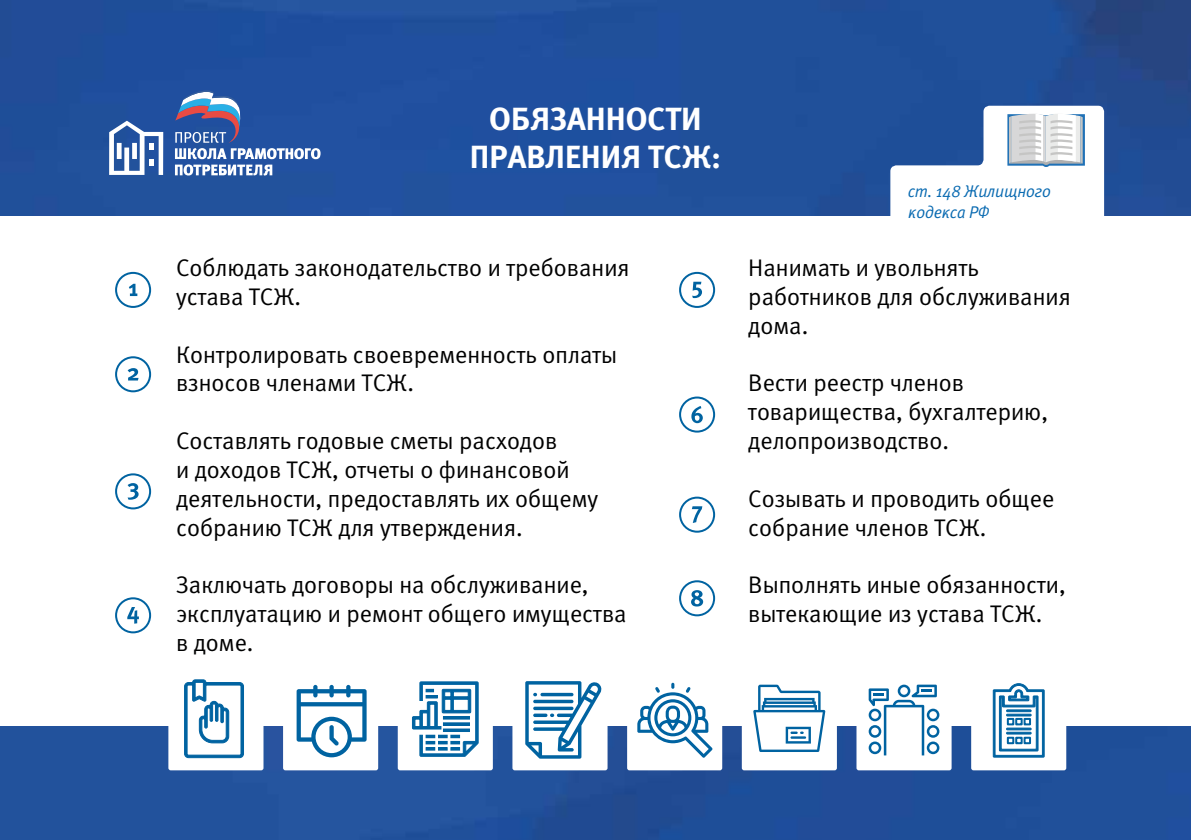
<style>
.page{position:relative;width:1191px;height:840px;background:#fff}
.page>*{position:absolute;margin:0;border:0;box-sizing:border-box;transform-origin:0 0}
.t1{font:32px/38.4px "Meta Bold C";color:#fff;text-align:center}
.t2{font:24px/28.8px "Meta Normal C";color:#000101}
.t3{font:italic 17px/21px "Meta Normal C";letter-spacing:-.01em;color:#096ab1}
</style>
<div class="page">
<div style="left:0;top:0;width:1191px;height:215px;background:#20509a"></div>
<svg style="left:890px;top:106px;width:214px;height:110px"></svg>
<div style="left:115px;top:597px;width:36px;height:36px;border:2px solid #0063a1;border-radius:50%"></div>
<svg style="left:127px;top:607px;width:12px;height:16px"></svg>
<div style="left:679px;top:272px;width:36px;height:36px;border:2px solid #0063a1;border-radius:50%"></div>
<svg style="left:692px;top:281px;width:10px;height:17px"></svg>
<div style="left:115px;top:272px;width:36px;height:36px;border:2px solid #0063a1;border-radius:50%"></div>
<svg style="left:129px;top:283px;width:8px;height:13px"></svg>
<div style="left:115px;top:356px;width:36px;height:36px;border:2px solid #0063a1;border-radius:50%"></div>
<svg style="left:128px;top:368px;width:11px;height:12px"></svg>
<div style="left:115px;top:473px;width:36px;height:36px;border:2px solid #0063a1;border-radius:50%"></div>
<svg style="left:128px;top:483px;width:11px;height:16px"></svg>
<div style="left:679px;top:396px;width:36px;height:36px;border:2px solid #0063a1;border-radius:50%"></div>
<svg style="left:691px;top:406px;width:12px;height:17px"></svg>
<div style="left:679px;top:496px;width:36px;height:36px;border:2px solid #0063a1;border-radius:50%"></div>
<svg style="left:692px;top:506px;width:10px;height:16px"></svg>
<div style="left:679px;top:580px;width:36px;height:36px;border:2px solid #0063a1;border-radius:50%"></div>
<svg style="left:691px;top:590px;width:12px;height:16px"></svg>
<div style="left:0;top:726px;width:1191px;height:113px;background:#22509a"></div>
<div style="left:513px;top:675px;width:93px;height:93px;background:#fff"></div>
<div style="left:512px;top:674px;width:95px;height:95px;border:2px solid #fff"></div>
<svg style="left:525px;top:681px;width:76px;height:77px"></svg>
<div style="left:169px;top:675px;width:93px;height:93px;background:#fff"></div>
<div style="left:168px;top:674px;width:95px;height:95px;border:2px solid #fff"></div>
<svg style="left:184px;top:679px;width:60px;height:79px"></svg>
<div style="left:284px;top:675px;width:93px;height:93px;background:#fff"></div>
<div style="left:283px;top:674px;width:95px;height:95px;border:2px solid #fff"></div>
<svg style="left:296px;top:684px;width:70px;height:73px"></svg>
<div style="left:399px;top:675px;width:93px;height:93px;background:#fff"></div>
<div style="left:398px;top:674px;width:95px;height:95px;border:2px solid #fff"></div>
<svg style="left:412px;top:681px;width:67px;height:75px"></svg>
<div style="left:450px;top:746px;width:10px;height:4px;border:1px solid #0063a1"></div>
<div style="left:628px;top:675px;width:93px;height:93px;background:#fff"></div>
<div style="left:627px;top:674px;width:95px;height:95px;border:2px solid #fff"></div>
<svg style="left:637px;top:682px;width:75px;height:75px"></svg>
<div style="left:743px;top:675px;width:93px;height:93px;background:#fff"></div>
<div style="left:742px;top:674px;width:95px;height:95px;border:2px solid #fff"></div>
<svg style="left:753px;top:684px;width:72px;height:67px"></svg>
<div style="left:857px;top:675px;width:93px;height:93px;background:#fff"></div>
<div style="left:856px;top:674px;width:95px;height:95px;border:2px solid #fff"></div>
<svg style="left:868px;top:684px;width:71px;height:71px"></svg>
<div style="left:972px;top:675px;width:93px;height:93px;background:#fff"></div>
<div style="left:971px;top:674px;width:95px;height:95px;border:2px solid #fff"></div>
<svg style="left:992px;top:683px;width:52px;height:74px"></svg>
<div style="left:1006px;top:717px;width:8px;height:8px;border:2px solid #0063a1"></div>
<div style="left:1015px;top:717px;width:7px;height:8px;border:2px solid #0063a1"></div>
<div style="left:1023px;top:717px;width:8px;height:8px;border:2px solid #0063a1"></div>
<div style="left:1006px;top:709px;width:25px;height:2px;border:1px solid #0063a1"></div>
<div style="left:1006px;top:713px;width:25px;height:2px;border:1px solid #0063a1"></div>
<div style="left:1006px;top:727px;width:25px;height:2px;border:1px solid #0063a1"></div>
<div style="left:1006px;top:731px;width:25px;height:2px;border:1px solid #0063a1"></div>
<div style="left:1006px;top:736px;width:8px;height:7px;border:2px solid #0063a1"></div>
<div style="left:1015px;top:736px;width:7px;height:7px;border:2px solid #0063a1"></div>
<div style="left:1023px;top:736px;width:8px;height:7px;border:2px solid #0063a1"></div>
<svg style="left:175px;top:90px;width:145px;height:85px;background:#4f71ae"></svg>
<svg style="left:109px;top:121px;width:54px;height:54px"></svg>
<h1 class="t1" style="left:470px;top:99px;width:252px">ОБЯЗАННОСТИ<br>ПРАВЛЕНИЯ ТСЖ:</h1>
<p class="t2" style="left:176px;top:253px;width:455px">Соблюдать законодательство и требования устава ТСЖ.</p>
<p class="t2" style="left:176px;top:339px;width:443px">Контролировать своевременность оплаты взносов членами ТСЖ.</p>
<p class="t2" style="left:176px;top:426px;width:424px">Составлять годовые сметы расходов<br>и доходов ТСЖ, отчеты о финансовой деятельности, предоставлять их общему собранию ТСЖ для утверждения.</p>
<p class="t2" style="left:176px;top:570px;width:452px">Заключать договоры на обслуживание, эксплуатацию и ремонт общего имущества в доме.</p>
<p class="t3" style="left:908px;top:180px;width:145px">ст. 148 Жилищного кодекса РФ</p>
<p class="t2" style="left:748px;top:253px;width:324px">Нанимать и увольнять работников для обслуживания дома.</p>
<p class="t2" style="left:748px;top:368px;width:301px">Вести реестр членов товарищества, бухгалтерию, делопроизводство.</p>
<p class="t2" style="left:748px;top:483px;width:307px">Созывать и проводить общее собрание членов ТСЖ.</p>
<p class="t2" style="left:748px;top:570px;width:319px">Выполнять иные обязанности, вытекающие из устава ТСЖ.</p>
</div>
